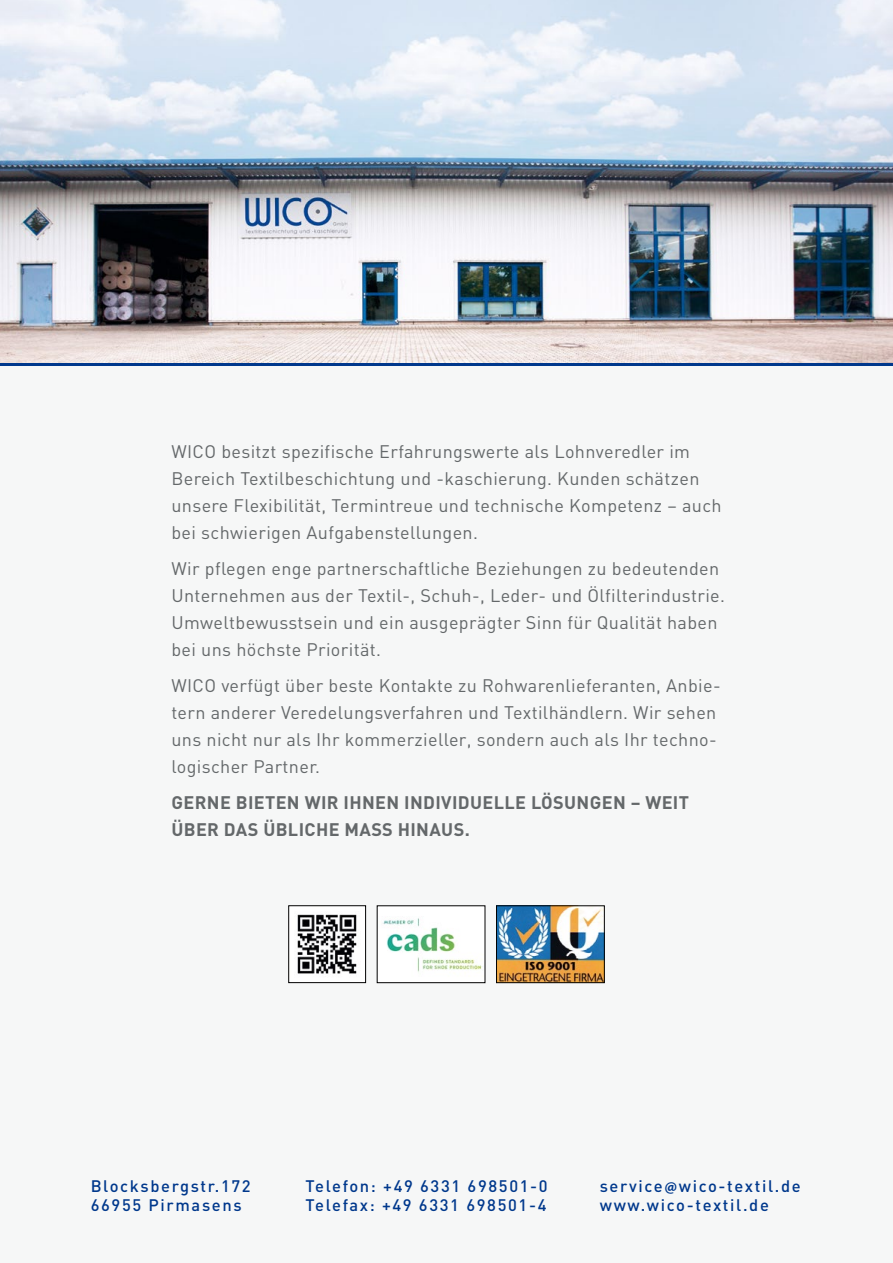
<style>
.page{position:relative;width:893px;height:1263px;background:#f6f7f7}
.page>*{position:absolute;margin:0;border:0;box-sizing:border-box;transform-origin:0 0}
.t1{font:18px/27px "DIN";letter-spacing:.02em;color:#64686a}
.t2{font:700 18px/27px "DIN";letter-spacing:.02em;color:#64686a}
.t3{font:500 16.5px/19.5px "DIN";letter-spacing:.1em;color:#00388c}
.s1{font-family:"Myriad Pro";font-weight:700}
</style>
<div class="page">
<img style="left:383px;top:918px;width:99px;height:54px">
<div style="left:377px;top:906px;width:108px;height:77px;border:1px solid #000"></div>
<img style="left:498px;top:908px;width:104px;height:73px">
<div style="left:496px;top:906px;width:108px;height:77px;border:1px solid #000"></div>
<img style="left:297px;top:914px;width:60px;height:60px">
<div style="left:289px;top:906px;width:77px;height:77px;border:1px solid #000"></div>
<img style="left:0;top:0;width:893px;height:363px">
<hr style="left:0;top:363px;width:893px;height:2px;background:#00388c">
<p class="t1" style="left:171px;top:438px;width:552px">WICO besitzt spezifische Erfahrungswerte als Lohnveredler im Bereich Textilbeschichtung und -kaschierung. Kunden schätzen unsere Flexibilität, Termintreue und technische Kompetenz – auch bei schwierigen Aufgabenstellungen.</p>
<p class="t1" style="left:171px;top:555px;width:555px">Wir pflegen enge partnerschaftliche Beziehungen zu bedeutenden Unternehmen aus der Textil-, Schuh-, Leder- und Ölfilterindustrie.<br>Umweltbewusstsein und ein ausgeprägter Sinn für Qualität haben bei uns höchste Priorität.</p>
<p class="t1" style="left:171px;top:672px;width:551px">WICO verfügt über beste Kontakte zu Rohwarenlieferanten, Anbie&shy;tern anderer Veredelungsverfahren und Textilhändlern. Wir sehen uns nicht nur als Ihr kommerzieller, sondern auch als Ihr techno&shy;logischer Partner.</p>
<p class="t2" style="left:171px;top:788px;width:519px">GERNE BIETEN WIR IHNEN INDIVIDUELLE LÖSUNGEN – WEIT<br>ÜBER DAS ÜBLICHE MASS HINAUS.</p>
<p class="t3" style="left:91px;top:1175px;width:162px">Blocksbergstr.172<br>66955 Pirmasens</p>
<p class="t3" style="left:305px;top:1175px;width:244px">Telefon: +49 6331 698501-0<br>Telefax: +49 6331 698501-4</p>
<p class="t3" style="left:600px;top:1175px;width:203px">service<span class="s1">@</span>wico-textil.de www.wico-textil.de</p>
</div>
